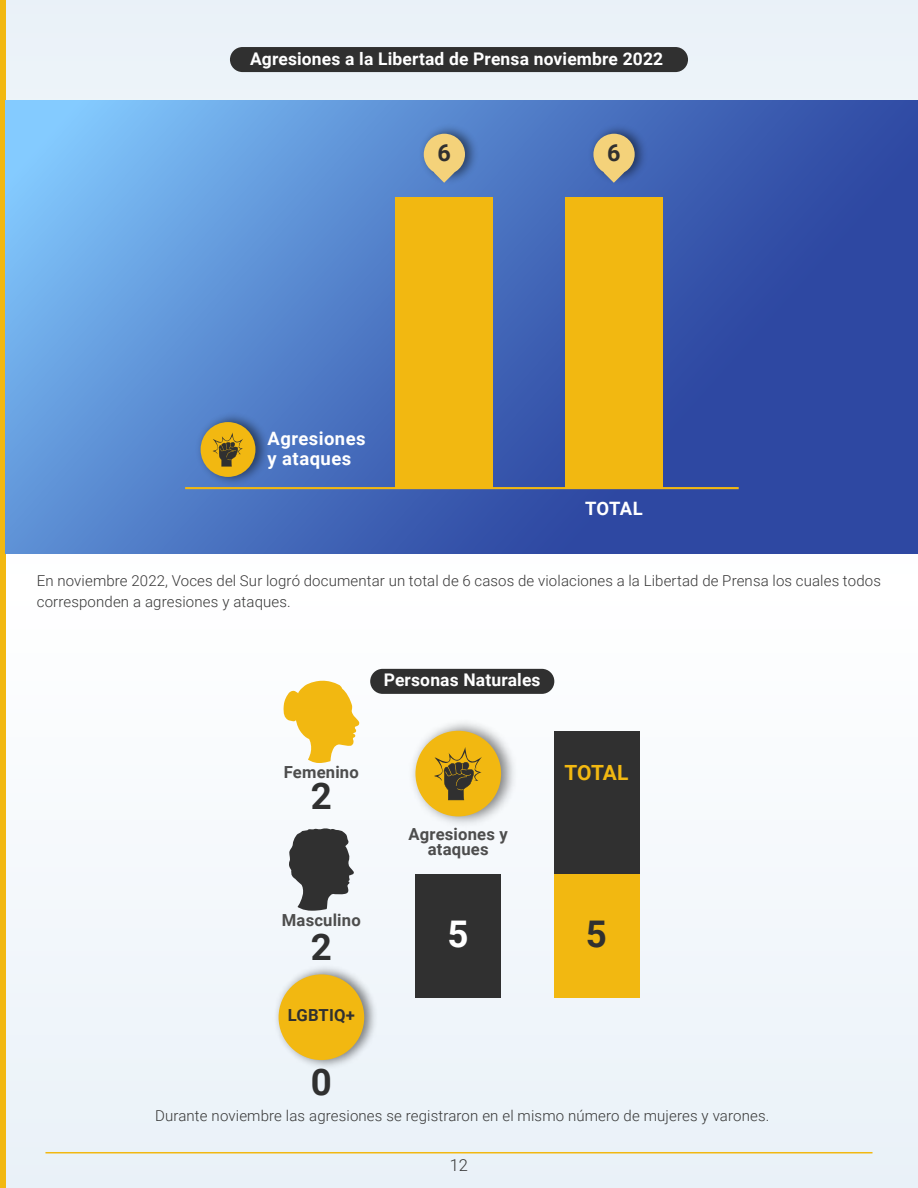
<style>
.page{position:relative;width:918px;height:1188px;background:#f2f7fb}
.page>*{position:absolute;margin:0;border:0;box-sizing:border-box;transform-origin:0 0}
.t1{font:700 36.75px "Roboto";color:#303030}
.t2{font:700 36.75px "Roboto";color:#fff}
.t3{font:700 23.4px "Roboto";color:#303030}
.t4{font:700 21px "Roboto";letter-spacing:-.02em;color:#f2b811}
.t5{font:700 18.45px/19.8px "Roboto";letter-spacing:.025em;color:#fff}
.t6{font:700 17.4px "Roboto";letter-spacing:.01em;color:#fff}
.t7{font:700 16.65px/15px "Roboto";letter-spacing:.01em;color:#4d4d4d;text-align:center}
.t8{font:700 16.65px "Roboto";letter-spacing:.01em;color:#303030}
.t9{font:300 16.5px "Roboto";color:#373737}
.t10{font:300 15px/21px "Roboto";letter-spacing:.01em;color:#373737}
</style>
<div class="page">
<div style="left:0;top:0;width:6px;height:1188px;background:#f2b811"></div>
<hr style="left:45px;top:1152px;width:828px;height:1px;background:#f2b811">
<div style="left:230px;top:47px;width:458px;height:25px;background:#303030;border-radius:13px"></div>
<div style="left:370px;top:669px;width:184px;height:25px;background:#303030;border-radius:12px"></div>
<svg style="left:6px;top:100px;width:912px;height:454px;background:#4b74c1"></svg>
<img style="left:276px;top:967px;width:100px;height:101px">
<div style="left:279px;top:974px;width:85px;height:86px;background:#f2b811;border-radius:50%"></div>
<div style="left:554px;top:731px;width:85px;height:144px;background:#303030"></div>
<svg style="left:289px;top:828px;width:65px;height:83px"></svg>
<svg style="left:283px;top:680px;width:76px;height:83px"></svg>
<div style="left:554px;top:875px;width:85px;height:123px;background:#f2b811"></div>
<div style="left:415px;top:875px;width:86px;height:123px;background:#303030"></div>
<img style="left:413px;top:723px;width:100px;height:100px">
<div style="left:415px;top:731px;width:86px;height:85px;background:#f2b811;border-radius:50%"></div>
<svg style="left:435px;top:747px;width:47px;height:53px"></svg>
<img style="left:192px;top:409px;width:81px;height:81px">
<div style="left:201px;top:422px;width:54px;height:55px;background:#f2b811;border-radius:50%"></div>
<svg style="left:213px;top:432px;width:30px;height:35px"></svg>
<hr style="left:185px;top:487px;width:554px;height:2px;background:#f2b811">
<img style="left:414px;top:121px;width:69px;height:67px">
<div style="left:424px;top:134px;width:41px;height:41px;background:#f4d27a;border-radius:50%"></div>
<svg style="left:434px;top:172px;width:20px;height:11px"></svg>
<div style="left:396px;top:197px;width:97px;height:291px;background:#f2b811"></div>
<img style="left:584px;top:121px;width:69px;height:67px">
<div style="left:593px;top:134px;width:42px;height:41px;background:#f4d27a;border-radius:50%"></div>
<svg style="left:604px;top:172px;width:20px;height:11px"></svg>
<div style="left:565px;top:197px;width:98px;height:291px;background:#f2b811"></div>
<p class="t6" style="left:250px;top:51px;width:415px">Agresiones a la Libertad de Prensa noviembre 2022</p>
<h2 class="t3" style="left:437px;top:144px;width:15px">6</h2>
<h2 class="t3" style="left:607px;top:144px;width:15px">6</h2>
<p class="t5" style="left:268px;top:430px;width:100px">Agresiones y ataques</p>
<p class="t5" style="left:585px;top:501px;width:59px">TOTAL</p>
<p class="t10" style="left:37px;top:571px;width:846px">En noviembre 2022, Voces del Sur logró documentar un total de 6 casos de violaciones a la Libertad de Prensa los cuales todos corresponden a agresiones y ataques.</p>
<p class="t6" style="left:384px;top:673px;width:158px">Personas Naturales</p>
<p class="t7" style="left:284px;top:766px;width:76px">Femenino</p>
<h1 class="t1" style="left:311px;top:781px;width:23px">2</h1>
<p class="t7" style="left:282px;top:914px;width:80px">Masculino</p>
<h1 class="t1" style="left:311px;top:932px;width:23px">2</h1>
<p class="t8" style="left:288px;top:1008px;width:68px">LGBTIQ+</p>
<h1 class="t1" style="left:311px;top:1067px;width:23px">0</h1>
<p class="t7" style="left:409px;top:828px;width:101px">Agresiones y ataques</p>
<h1 class="t2" style="left:448px;top:919px;width:23px">5</h1>
<h3 class="t4" style="left:564px;top:764px;width:66px">TOTAL</h3>
<h1 class="t1" style="left:586px;top:919px;width:23px">5</h1>
<p class="t10" style="left:155px;top:1106px;width:616px">Durante noviembre las agresiones se registraron en el mismo número de mujeres y varones.</p>
<p class="t9" style="left:450px;top:1157px;width:20px">12</p>
</div>
